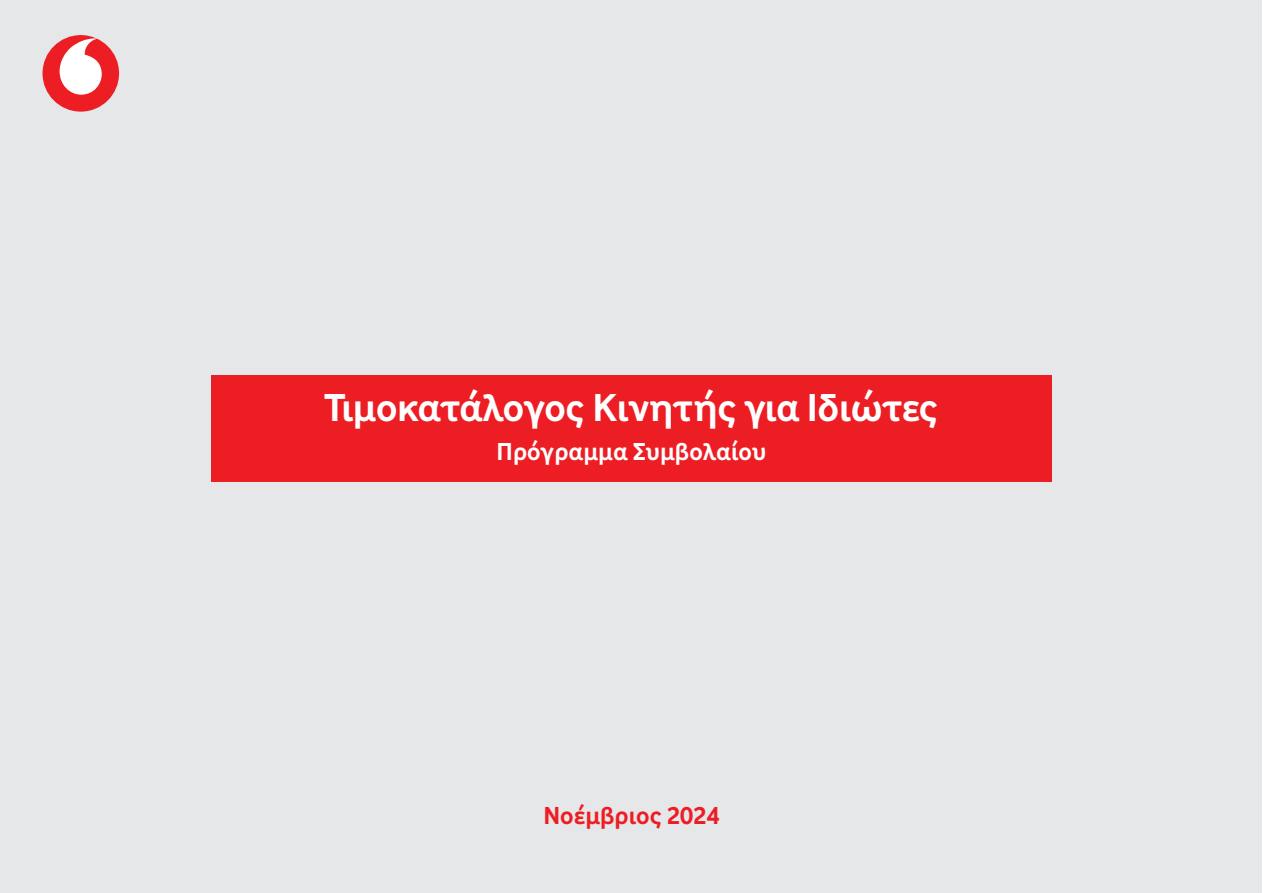
<style>
.page{position:relative;width:1263px;height:893px;background:#fff}
.page>*{position:absolute;margin:0;border:0;box-sizing:border-box;transform-origin:0 0}
.t1{font:700 40.5px "Vodafone Rg";letter-spacing:-.01em;color:#fff}
.t2{font:700 25.5px "Vodafone Rg";color:#fff}
.t3{font:700 25.5px "Vodafone Rg";color:#ed1d24}
</style>
<div class="page">
<div style="left:0;top:0;width:1261px;height:893px;background:#e6e7e8"></div>
<div style="left:43px;top:35px;width:76px;height:77px;background:#ed1d24;border-radius:50%"></div>
<svg style="left:60px;top:38px;width:42px;height:57px"></svg>
<div style="left:211px;top:375px;width:841px;height:106px;background:#ed1d24"></div>
<p class="t1" style="left:324px;top:384px;width:616px">Τιμοκατάλογος Κινητής για Ιδιώτες</p>
<p class="t2" style="left:497px;top:437px;width:271px">Πρόγραμμα Συμβολαίου</p>
<p class="t3" style="left:543px;top:800px;width:178px">Νοέμβριος 2024</p>
</div>
